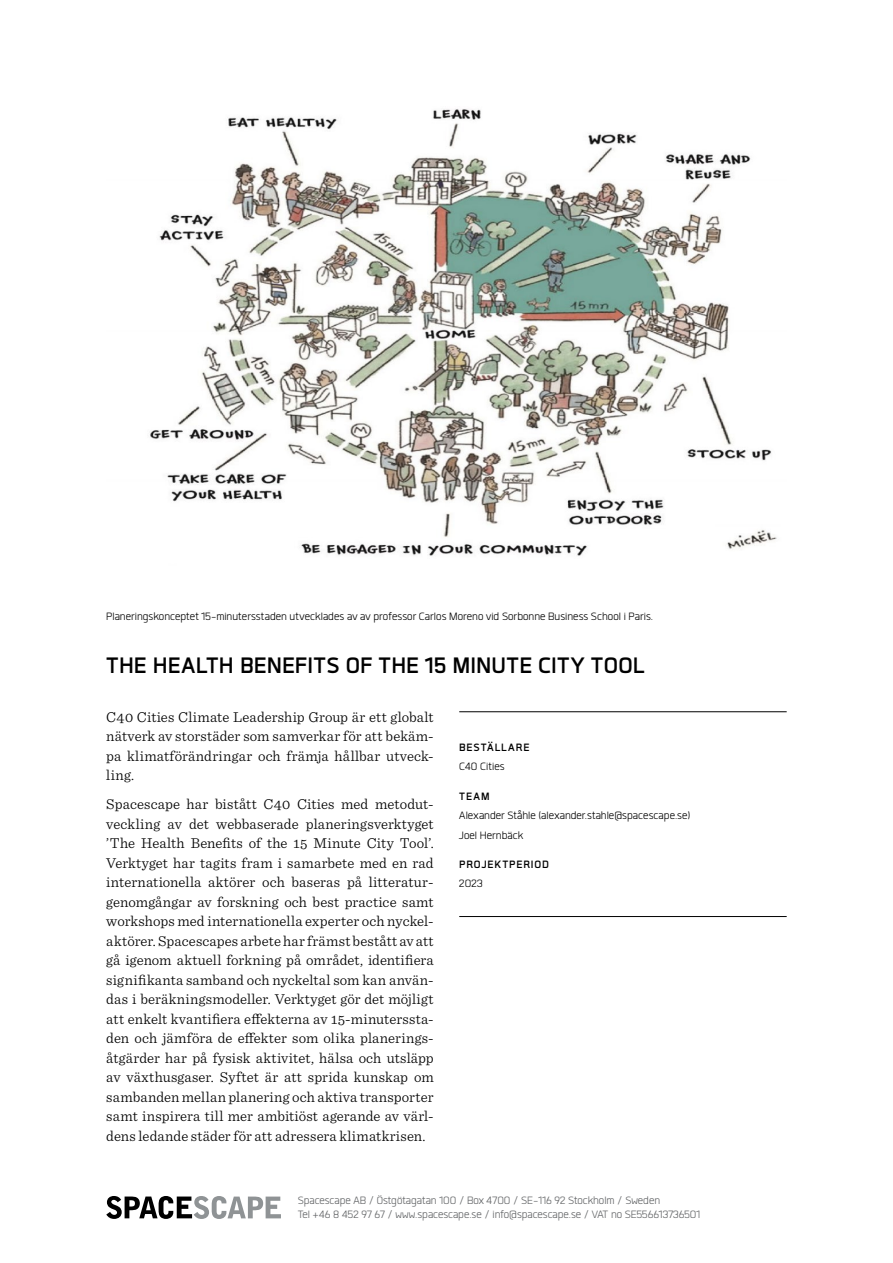
<style>
.page{position:relative;width:893px;height:1263px;background:#fff}
.page>*{position:absolute;margin:0;border:0;box-sizing:border-box;transform-origin:0 0}
.t1{font:30px "Gram.bold";letter-spacing:.01em;color:#000}
.t2{font:300 15px/19.5px "Sentinel";letter-spacing:.015em;color:#000;text-align:justify}
.t3{font:14.25px/19.5px "Gram.light";letter-spacing:.005em;color:#000}
.t4{font:14.25px/14.2px "Gram.light";color:#616365}
.t5{font:14.25px "Gram.bold";letter-spacing:.065em;color:#000}
</style>
<div class="page">
<img style="left:150px;top:109px;width:627px;height:447px">
<svg style="left:106px;top:1196px;width:175px;height:23px"></svg>
<hr style="left:459px;top:711px;width:328px;height:1px;background:#000">
<hr style="left:459px;top:916px;width:328px;height:1px;background:#000">
<p class="t3" style="left:106px;top:606px;width:548px">Planeringskonceptet 15-minutersstaden utvecklades av av professor Carlos Moreno vid Sorbonne Business School i Paris.</p>
<h1 class="t1" style="left:106px;top:650px;width:540px">THE HEALTH BENEFITS OF THE 15 MINUTE CITY TOOL</h1>
<p class="t2" style="left:106px;top:706px;width:329px">C40 Cities Climate Leadership Group är ett globalt nätverk av storstäder som samverkar för att bekäm&shy;pa klimatförändringar och främja hållbar utveck&shy;ling.</p>
<p class="t2" style="left:106px;top:793px;width:329px">Spacescape har bistått C40 Cities med metodut&shy;veckling av det webbaserade planeringsverktyget ’The Health Benefits of the 15 Minute City Tool’.<br>Verktyget har tagits fram i samarbete med en rad internationella aktörer och baseras på litteratur&shy;genomgångar av forskning och best practice samt workshops med internationella experter och nyckel&shy;aktörer. Spacescapes arbete har främst bestått av att gå igenom aktuell forkning på området, identifiera signifikanta samband och nyckeltal som kan använ&shy;das i beräkningsmodeller. Verktyget gör det möjligt att enkelt kvantifiera effekterna av 15-minuterssta&shy;den och jämföra de effekter som olika planerings&shy;åtgärder har på fysisk aktivitet, hälsa och utsläpp av växthusgaser. Syftet är att sprida kunskap om sambanden mellan planering och aktiva transporter samt inspirera till mer ambitiöst agerande av värl&shy;dens ledande städer för att adressera klimatkrisen.</p>
<p class="t5" style="left:459px;top:740px;width:72px">BESTÄLLARE</p>
<p class="t3" style="left:459px;top:757px;width:47px">C40 Cities</p>
<p class="t5" style="left:459px;top:789px;width:32px">TEAM</p>
<p class="t3" style="left:459px;top:805px;width:233px">Alexander Ståhle (alexander.stahle@spacescape.se)<br>Joel Hernbäck</p>
<p class="t5" style="left:459px;top:857px;width:91px">PROJEKTPERIOD</p>
<p class="t3" style="left:459px;top:874px;width:25px">2023</p>
<p class="t4" style="left:298px;top:1193px;width:404px">Spacescape AB / Östgötagatan 100 / Box 4700 / SE-116 92 Stockholm / Sweden<br>Tel +46 8 452 97 67 / www.spacescape.se / info@spacescape.se / VAT no SE556613736501</p>
</div>
